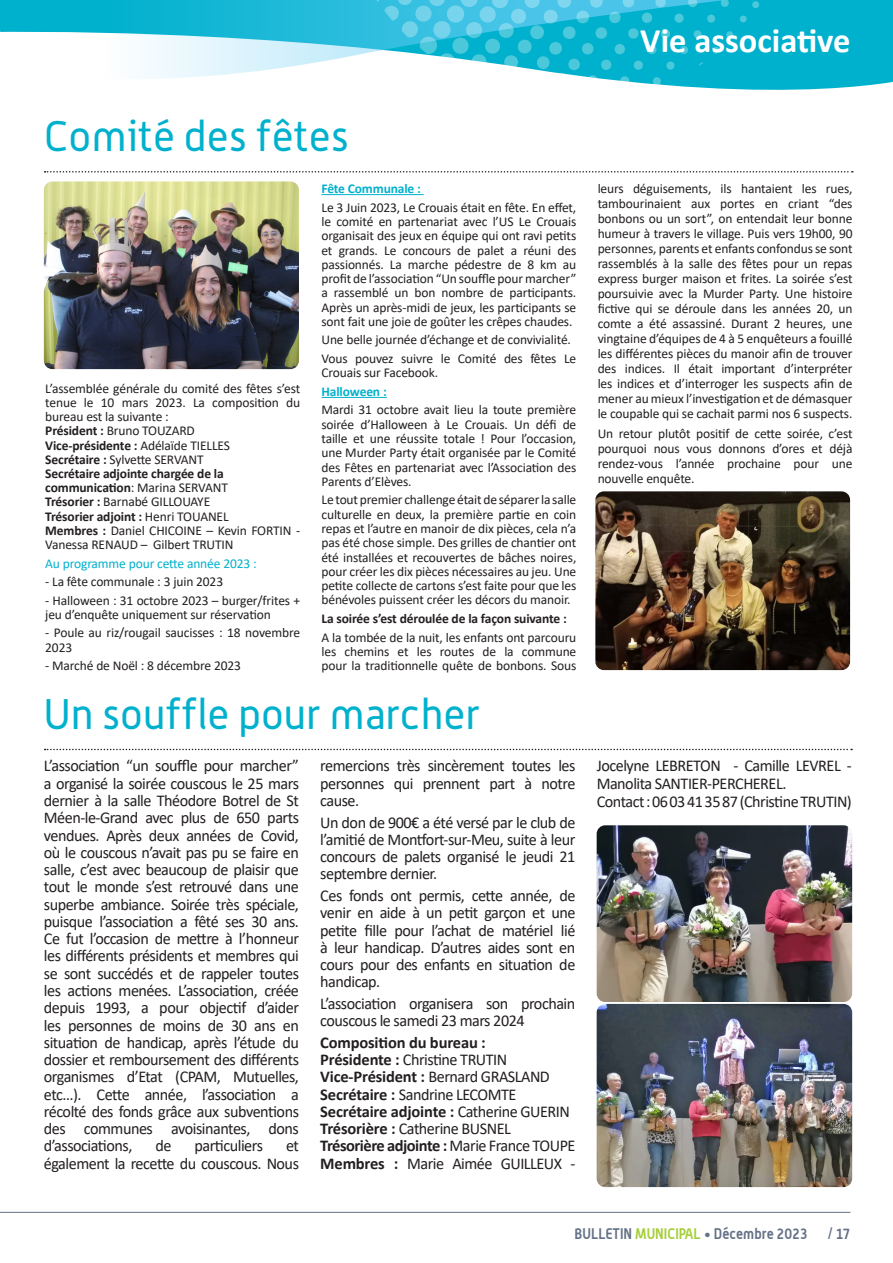
<style>
.page{position:relative;width:893px;height:1263px;background:#fff}
.page>*{position:absolute;margin:0;border:0;box-sizing:border-box;transform-origin:0 0}
.t1{font:42px "Alwyn";color:#00b1cd}
.t2{font:700 34.5px "Calibri";color:#fff}
.Texte{font:16.5px/17.2px "Calibri";letter-spacing:-.03em;color:#231f20;text-align:justify}
.Texte-2{font:700 16.5px "Calibri";letter-spacing:-.01em;color:#231f20}
.Texte-3{font:700 16.5px "Calibri";letter-spacing:-.03em;color:#231f20}
.t3{font:700 15px "Alwyn";color:#647287;scale:.9 1}
.Texte-4{font:13.5px/14.2px "Calibri";letter-spacing:-.01em;color:#231f20;text-align:justify}
.Texte-5{font:700 13.5px/14.2px "Calibri";letter-spacing:-.01em;color:#231f20}
.Texte-6{font:13.5px "Calibri";letter-spacing:-.01em;color:#00b1cd}
.Texte-7{font:700 13.5px "Calibri";letter-spacing:-.01em;color:#00b1cd}
.s1{font-weight:700}
.s2{font-weight:400}
.s3{color:#a6ce39}
</style>
<div class="page">
<hr style="left:0;top:1212px;width:850px;height:1px;background:#647287">
<svg style="left:1px;top:0;width:892px;height:90px"></svg>
<svg style="left:11px;top:0;width:882px;height:81px"></svg>
<svg style="left:370px;top:0;width:389px;height:90px"></svg>
<svg style="left:0;top:0;width:1px;height:32px"></svg>
<svg style="left:45px;top:749px;width:807px;height:1px"></svg>
<hr style="left:321px;top:194px;width:103px;height:1px;background:#00b1cd">
<hr style="left:321px;top:397px;width:66px;height:1px;background:#00b1cd">
<img style="left:44px;top:181px;width:255px;height:188px">
<svg style="left:45px;top:171px;width:808px;height:2px"></svg>
<img style="left:595px;top:491px;width:255px;height:179px">
<img style="left:597px;top:1004px;width:255px;height:183px">
<img style="left:597px;top:825px;width:255px;height:177px">
<p class="t2" style="left:640px;top:16px;width:212px">Vie associative</p>
<p class="t1" style="left:44px;top:111px;width:306px">Comité des fêtes</p>
<p class="Texte-4" style="left:45px;top:381px;width:256px">L’assemblée générale du comité des fêtes s’est tenue le 10 mars 2023. La composition du bureau est la suivante :</p>
<p class="Texte-4" style="left:45px;top:423px;width:151px"><span class="s1">Président :</span> Bruno TOUZARD</p>
<p class="Texte-5" style="left:45px;top:438px;width:186px">Vice-présidente : <span class="s2">Adélaïde TIELLES</span></p>
<p class="Texte-4" style="left:45px;top:452px;width:160px"><span class="s1">Secrétaire :</span> Sylvette SERVANT</p>
<p class="Texte-5" style="left:45px;top:466px;width:184px">Secrétaire adjointe chargée de la communication<span class="s2">: Marina SERVANT</span></p>
<p class="Texte-4" style="left:45px;top:494px;width:167px"><span class="s1">Trésorier :</span> Barnabé GILLOUAYE</p>
<p class="Texte-5" style="left:45px;top:509px;width:185px">Trésorier adjoint : <span class="s2">Henri TOUANEL</span></p>
<p class="Texte-4" style="left:45px;top:523px;width:256px"><span class="s1">Membres :</span> Daniel CHICOINE – Kevin FORTIN -<br>Vanessa RENAUD – Gilbert TRUTIN</p>
<p class="Texte-6" style="left:45px;top:554px;width:213px">Au programme pour cette année 2023 :</p>
<p class="Texte-4" style="left:45px;top:574px;width:179px">- La fête communale : 3 juin 2023</p>
<p class="Texte-4" style="left:45px;top:593px;width:256px">- Halloween : 31 octobre 2023 – burger/frites + jeu d’enquête uniquement sur réservation</p>
<p class="Texte-4" style="left:45px;top:625px;width:256px">- Poule au riz/rougail saucisses : 18 novembre<br>2023</p>
<p class="Texte-4" style="left:45px;top:658px;width:197px">- Marché de Noël : 8 décembre 2023</p>
<p class="Texte-7" style="left:321px;top:179px;width:101px">Fête Communale :</p>
<p class="Texte-4" style="left:321px;top:200px;width:256px">Le 3 Juin 2023, Le Crouais était en fête. En effet, le comité en partenariat avec l’US Le Crouais organisait des jeux en équipe qui ont ravi petits et grands. Le concours de palet a réuni des passionnés. La marche pédestre de 8 km au profit de l’association “Un souffle pour marcher” a rassemblé un bon nombre de participants.<br>Après un après-midi de jeux, les participants se sont fait une joie de goûter les crêpes chaudes.</p>
<p class="Texte-4" style="left:321px;top:333px;width:251px">Une belle journée d’échange et de convivialité.</p>
<p class="Texte-4" style="left:321px;top:351px;width:256px">Vous pouvez suivre le Comité des fêtes Le<br>Crouais sur Facebook.</p>
<p class="Texte-7" style="left:321px;top:382px;width:67px">Halloween :</p>
<p class="Texte-4" style="left:321px;top:402px;width:256px">Mardi 31 octobre avait lieu la toute première soirée d’Halloween à Le Crouais. Un défi de taille et une réussite totale ! Pour l’occasion, une Murder Party était organisée par le Comité des Fêtes en partenariat avec l’Association des Parents d’Elèves.</p>
<p class="Texte-4" style="left:321px;top:492px;width:256px">Le tout premier challenge était de séparer la salle culturelle en deux, la première partie en coin repas et l’autre en manoir de dix pièces, cela n’a pas été chose simple. Des grilles de chantier ont été installées et recouvertes de bâches noires, pour créer les dix pièces nécessaires au jeu. Une petite collecte de cartons s’est faite pour que les bénévoles puissent créer les décors du manoir.</p>
<p class="Texte-5" style="left:321px;top:611px;width:247px">La soirée s’est déroulée de la façon suivante :</p>
<p class="Texte-4" style="left:321px;top:629px;width:256px">A la tombée de la nuit, les enfants ont parcouru les chemins et les routes de la commune pour la traditionnelle quête de bonbons. Sous</p>
<p class="t1" style="left:44px;top:689px;width:437px">Un souffle pour marcher</p>
<p class="Texte" style="left:44px;top:757px;width:257px">L’association “un souffle pour marcher” a organisé la soirée couscous le 25 mars dernier à la salle Théodore Botrel de St Méen-le-Grand avec plus de 650 parts vendues. Après deux années de Covid, où le couscous n’avait pas pu se faire en salle, c’est avec beaucoup de plaisir que tout le monde s’est retrouvé dans une superbe ambiance. Soirée très spéciale, puisque l’association a fêté ses 30 ans.<br>Ce fut l’occasion de mettre à l’honneur les différents présidents et membres qui se sont succédés et de rappeler toutes les actions menées. L’association, créée depuis 1993, a pour objectif d’aider les personnes de moins de 30 ans en situation de handicap, après l’étude du dossier et remboursement des différents organismes d’Etat (CPAM, Mutuelles, etc…). Cette année, l’association a récolté des fonds grâce aux subventions des communes avoisinantes, dons d’associations,</p>
<p class="Texte" style="left:155px;top:1137px;width:18px">de</p>
<p class="Texte" style="left:195px;top:1137px;width:70px">particuliers</p>
<p class="Texte" style="left:44px;top:1137px;width:257px;text-align:right">et<br>également la recette du couscous. Nous</p>
<p class="Texte" style="left:320px;top:757px;width:257px">remercions très sincèrement toutes les personnes qui prennent part à notre cause.</p>
<p class="Texte" style="left:320px;top:813px;width:257px">Un don de 900€ a été versé par le club de l’amitié de Montfort-sur-Meu, suite à leur concours de palets organisé le jeudi 21 septembre dernier.</p>
<p class="Texte" style="left:320px;top:886px;width:257px">Ces fonds ont permis, cette année, de venir en aide à un petit garçon et une petite fille pour l’achat de matériel lié à leur handicap. D’autres aides sont en cours pour des enfants en situation de handicap.</p>
<p class="Texte" style="left:320px;top:994px;width:257px">L’association organisera son prochain couscous le samedi 23 mars 2024</p>
<p class="Texte-2" style="left:320px;top:1030px;width:167px">Composition du bureau :</p>
<p class="Texte" style="left:320px;top:1050px;width:188px"><span class="s1">Présidente :</span> Christine TRUTIN</p>
<p class="Texte-2" style="left:320px;top:1065px;width:231px">Vice-Président : <span class="s2">Bernard GRASLAND</span></p>
<p class="Texte" style="left:320px;top:1085px;width:198px"><span class="s1">Secrétaire :</span> Sandrine LECOMTE</p>
<p class="Texte-2" style="left:320px;top:1100px;width:251px">Secrétaire adjointe : <span class="s2">Catherine GUERIN</span></p>
<p class="Texte" style="left:320px;top:1120px;width:192px"><span class="s1">Trésorière :</span> Catherine BUSNEL</p>
<p class="Texte-3" style="left:320px;top:1134px;width:257px">Trésorière adjointe : <span class="s2">Marie France TOUPE</span></p>
<p class="Texte" style="left:320px;top:1154px;width:257px"><span class="s1">Membres :</span> Marie Aimée GUILLEUX -</p>
<p class="Texte-4" style="left:598px;top:181px;width:256px;line-height:15px">leurs déguisements, ils hantaient les rues, tambourinaient aux portes en criant “des bonbons ou un sort”, on entendait leur bonne humeur à travers le village. Puis vers 19h00, 90 personnes, parents et enfants confondus se sont rassemblés à la salle des fêtes pour un repas express burger maison et frites. La soirée s’est poursuivie avec la Murder Party. Une histoire fictive qui se déroule dans les années 20, un comte a été assassiné. Durant 2 heures, une vingtaine d’équipes de 4 à 5 enquêteurs a fouillé les différentes pièces du manoir afin de trouver des indices. Il était important d’interpréter les indices et d’interroger les suspects afin de mener au mieux l’investigation et de démasquer le coupable qui se cachait parmi nos 6 suspects.</p>
<p class="Texte-4" style="left:598px;top:425px;width:256px;line-height:15px">Un retour plutôt positif de cette soirée, c’est pourquoi nous vous donnons d’ores et déjà rendez-vous l’année prochaine pour une nouvelle enquête.</p>
<p class="Texte" style="left:597px;top:756px;width:257px;line-height:18px">Jocelyne LEBRETON - Camille LEVREL -<br>Manolita SANTIER-PERCHEREL.</p>
<p class="Texte" style="left:597px;top:793px;width:257px">Contact : 06 03 41 35 87 (Christine TRUTIN)</p>
<p class="t3" style="left:575px;top:1225px;width:261px">BULLETIN <span class="s3">MUNICIPAL</span> • Décembre 2023</p>
<p class="t3" style="left:828px;top:1225px;width:27px">/ 17</p>
</div>
